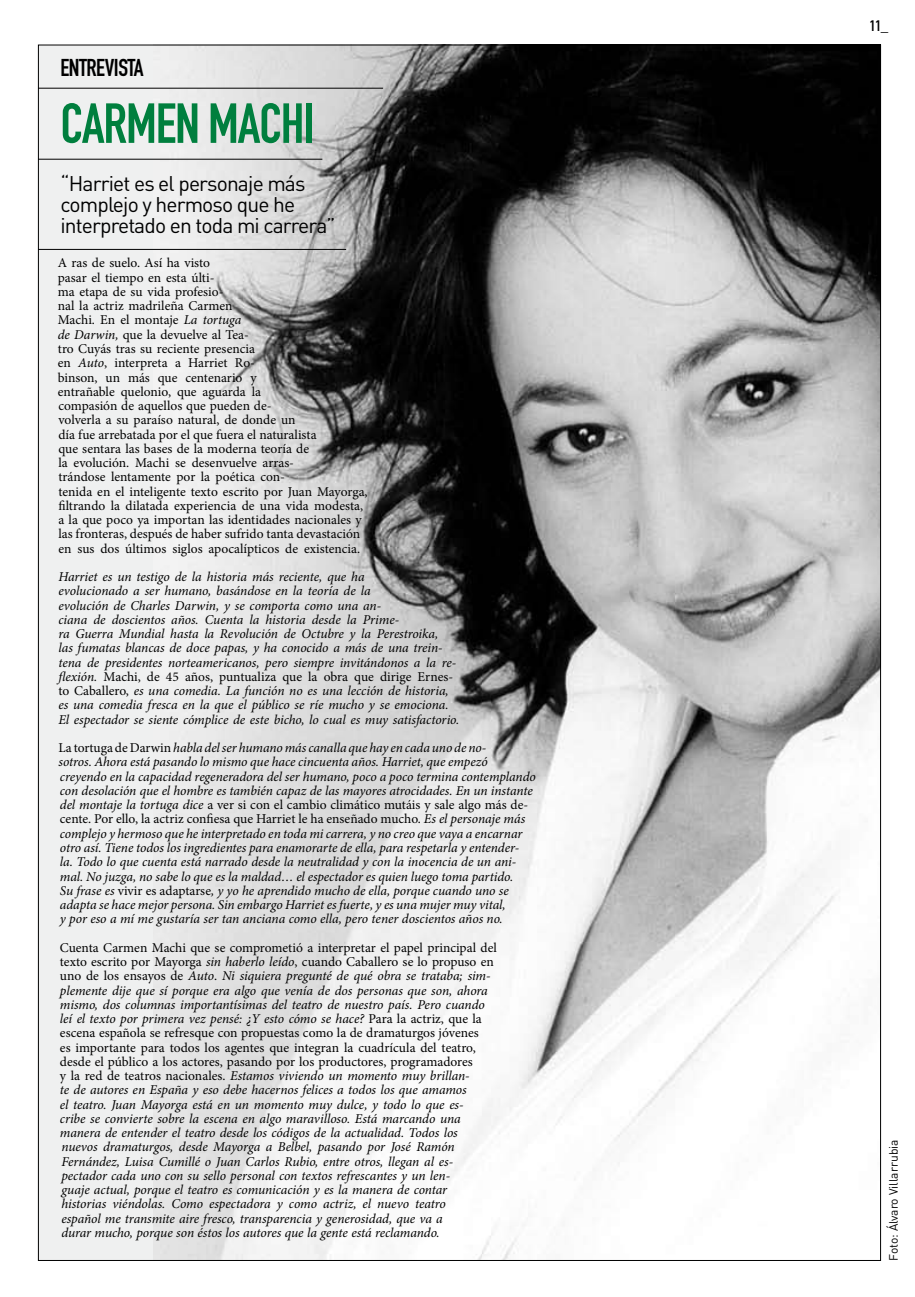
<style>
.page{position:relative;width:915px;height:1297px;background:#fff}
.page>*{position:absolute;margin:0;border:0;box-sizing:border-box;transform-origin:0 0}
.t1{font:55.5px "DIN Engschrift";letter-spacing:-.02em;color:#007f3e}
.t2{font:24px "DIN Engschrift";letter-spacing:-.02em;color:#000}
.t3{font:21px/21px "DIN";letter-spacing:-.04em;color:#000}
.t4{font:15px "DIN Engschrift";color:#000}
.t5{font:italic 13.5px/14.2px "Minion Pro";letter-spacing:-.005em;color:#000}
.t6{font:13.5px/14.2px "Minion Pro";color:#000}
.t7{font:12px "DIN";color:#000}
.s1{font-style:italic}
.s2{font-style:normal}
</style>
<div class="page">
<div style="left:38px;top:45px;width:842px;height:1216px;background:#eff0f0"></div>
<img style="left:153px;top:47px;width:725px;height:1212px">
<hr style="left:38px;top:249px;width:308px;height:1px;background:#000">
<hr style="left:38px;top:159px;width:284px;height:1px;background:#000">
<hr style="left:38px;top:88px;width:345px;height:1px;background:#000">
<h2 class="t2" style="left:60px;top:54px;width:85px">ENTREVISTA</h2>
<h1 class="t1" style="left:60px;top:91px;width:255px">CARMEN MACHI</h1>
<h3 class="t3" style="left:60px;top:172px;width:276px">“Harriet es el personaje más complejo y hermoso que he interpretado en toda mi carrera”</h3>
<p class="t6" style="left:58px;top:256px;width:311px">A ras de suelo. Así ha visto<br>pasar el tiempo en esta últi-<br>ma etapa de su vida profesio-<br>nal la actriz madrileña Carmen<br>Machi. En el montaje <span class="s1">La tortuga<br>de Darwin,</span> que la devuelve al Tea-<br>tro Cuyás tras su reciente presencia<br>en <span class="s1">Auto</span>, interpreta a Harriet Ro-<br>binson, un más que centenario y<br>entrañable quelonio, que aguarda la<br>compasión de aquellos que pueden de-<br>volverla a su paraíso natural, de donde un<br>día fue arrebatada por el que fuera el naturalista<br>que sentara las bases de la moderna teoría de<br>la evolución. Machi se desenvuelve arras-<br>trándose lentamente por la poética con-<br>tenida en el inteligente texto escrito por Juan Mayorga, filtrando la dilatada experiencia de una vida modesta, a la que poco ya importan las identidades nacionales y las fronteras, después de haber sufrido tanta devastación en sus dos últimos siglos apocalípticos de existencia.</p>
<p class="t5" style="left:58px;top:570px;width:402px">Harriet es un testigo de la historia más reciente, que ha<br>evolucionado a ser humano, basándose en la teoría de la<br>evolución de Charles Darwin, y se comporta como una an-<br>ciana de doscientos años. Cuenta la historia desde la Prime-<br>ra Guerra Mundial hasta la Revolución de Octubre y la Perestroika,<br>las fumatas blancas de doce papas, y ha conocido a más de una trein&shy;tena de presidentes norteamericanos, pero siempre invitándonos a la re&shy;flexión. <span class="s2">Machi, de 45 años, puntualiza que la obra que dirige Ernes&shy;to Caballero,</span> es una comedia. La función no es una lección de historia, es una comedia fresca en la que el público se ríe mucho y se emociona.<br>El espectador se siente cómplice de este bicho, lo cual es muy satisfactorio.</p>
<p class="t5" style="left:58px;top:741px;width:478px"><span class="s2">La tortuga de Darwin</span> habla del ser humano más canalla que hay en cada uno de no-<br>sotros. Ahora está pasando lo mismo que hace cincuenta años. Harriet, que empezó creyendo en la capacidad regeneradora del ser humano, poco a poco termina contemplando con desolación que el hombre es también capaz de las mayores atrocidades. En un instante del montaje la tortuga dice <span class="s2">a ver si con el cambio climático mutáis y sale algo más de&shy;cente. Por ello, la actriz confiesa que Harriet le ha enseñado mucho.</span> Es el personaje más complejo y hermoso que he interpretado en toda mi carrera, y no creo que vaya a encarnar otro así. Tiene todos los ingredientes para enamorarte de ella, para respetarla y entender-<br>la. Todo lo que cuenta está narrado desde la neutralidad y con la inocencia de un ani&shy;mal. No juzga, no sabe lo que es la maldad… el espectador es quien luego toma partido.<br>Su frase es <span class="s2">vivir es adaptarse</span>, y yo he aprendido mucho de ella, porque cuando uno se adapta se hace mejor persona. Sin embargo Harriet es fuerte, y es una mujer muy vital,<br>y por eso a mí me gustaría ser tan anciana como ella, pero tener doscientos años no.</p>
<p class="t5" style="left:60px;top:940px;width:438px"><span class="s2">Cuenta Carmen Machi que se comprometió a interpretar el papel principal del texto escrito por Mayorga</span> sin haberlo leído<span class="s2">, cuando Caballero se lo propuso en uno de los ensayos de</span> Auto<span class="s2">.</span> Ni siquiera pregunté de qué obra se trataba; sim&shy;plemente dije que sí porque era algo que venía de dos personas que son, ahora mismo, dos columnas importantísimas del teatro de nuestro país. Pero cuando leí el texto por primera vez pensé: ¿Y esto cómo se hace? <span class="s2">Para la actriz, que la escena española se refresque con propuestas como la de dramaturgos jóvenes<br>es importante para todos los agentes que integran la cuadrícula del teatro, desde el público a los actores, pasando por los productores, programadores<br>y la red de teatros nacionales.</span> Estamos viviendo un momento muy brillan-<br>te de autores en España y eso debe hacernos felices a todos los que amamos<br>el teatro. Juan Mayorga está en un momento muy dulce, y todo lo que es-<br>cribe se convierte sobre la escena en algo maravilloso. Está marcando una manera de entender el teatro desde los códigos de la actualidad. Todos los nuevos dramaturgos, desde Mayorga a Belbel, pasando por José Ramón Fernández, Luisa Cumillé o Juan Carlos Rubio, entre otros, llegan al es&shy;pectador cada uno con su sello personal con textos refrescantes y un len-<br>guaje actual, porque el teatro es comunicación y es la manera de contar<br>historias viéndolas. Como espectadora y como actriz, el nuevo teatro<br>español me transmite aire fresco, transparencia y generosidad, que va a<br>durar mucho, porque son éstos los autores que la gente está reclamando.</p>
<p class="t4" style="left:869px;top:17px;width:20px">11_</p>
<p class="t7" style="left:885px;top:1261px;width:123px;rotate:-90deg">Foto: Álvaro Villarrubia</p>
</div>
